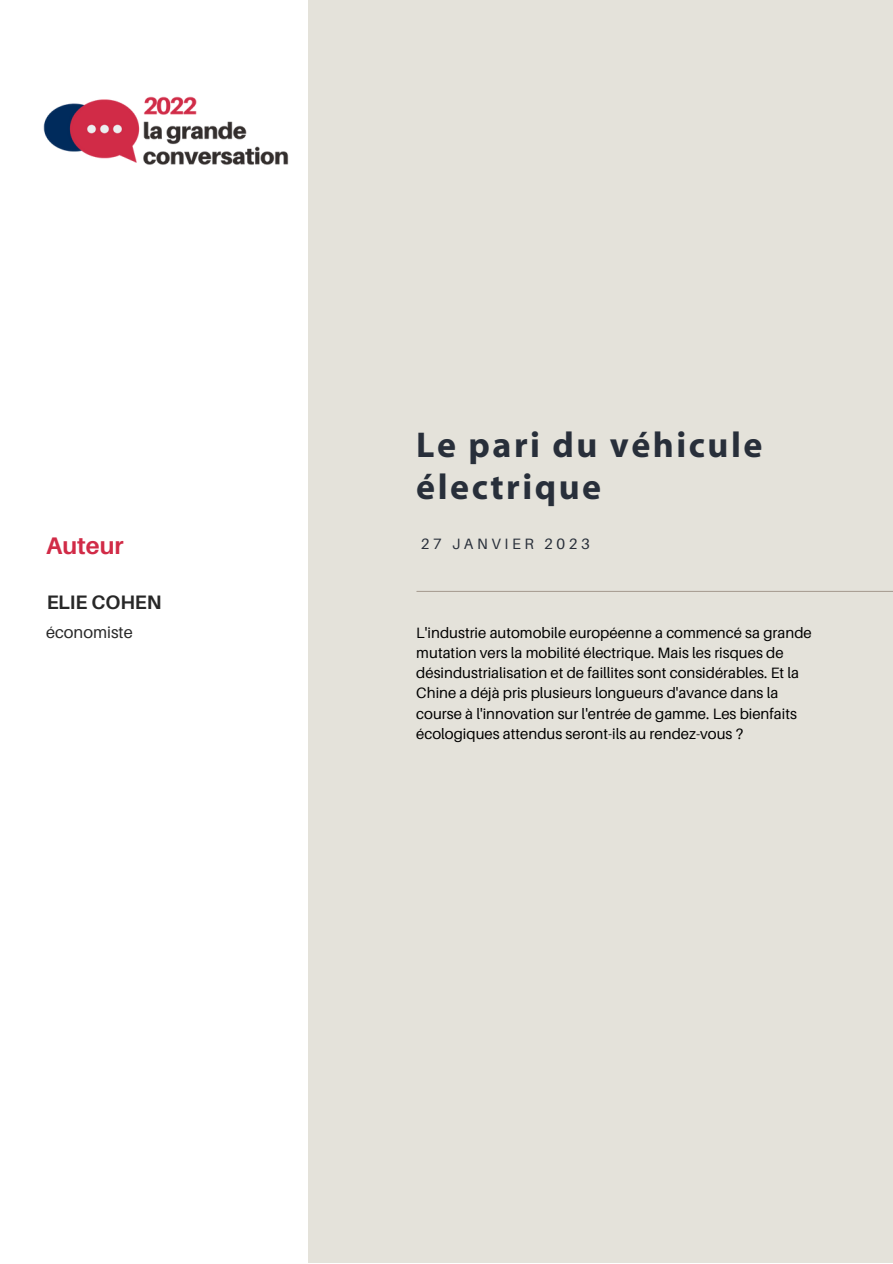
<style>
.page{position:relative;width:893px;height:1264px;background:#fff}
.page>*{position:absolute;margin:0;border:0;box-sizing:border-box;transform-origin:0 0}
.t1{font:700 36px/41.5px "Myriad";letter-spacing:.07em;color:#282f3a}
.t2{font:700 24px "Aileron";color:#d12b47}
.t3{font:700 19.5px "Aileron";color:#000}
.t4{font:16.5px "Aileron";color:#000}
.t5{font:15px/20.2px "Aileron";color:#000}
.t6{font:15px "Aileron";letter-spacing:.24em;color:#282f3a}
</style>
<div class="page">
<div style="left:0;top:0;width:892px;height:1262px;background:#e4e2da"></div>
<div style="left:0;top:0;width:308px;height:1262px;background:#fff"></div>
<hr style="left:417px;top:591px;width:475px;height:1px;background:#aaa095">
<img style="left:43px;top:96px;width:246px;height:69px">
<h2 class="t2" style="left:46px;top:530px;width:79px">Auteur</h2>
<h3 class="t3" style="left:46px;top:590px;width:117px">ELIE COHEN</h3>
<p class="t4" style="left:46px;top:622px;width:88px">économiste</p>
<h1 class="t1" style="left:416px;top:427px;width:347px">Le pari du véhicule électrique</h1>
<p class="t6" style="left:421px;top:535px;width:170px">27 JANVIER 2023</p>
<p class="t5" style="left:416px;top:622px;width:397px">L'industrie automobile européenne a commencé sa grande mutation vers la mobilité électrique. Mais les risques de désindustrialisation et de faillites sont considérables. Et la Chine a déjà pris plusieurs longueurs d'avance dans la course à l'innovation sur l'entrée de gamme. Les bienfaits écologiques attendus seront-ils au rendez-vous ?</p>
</div>
